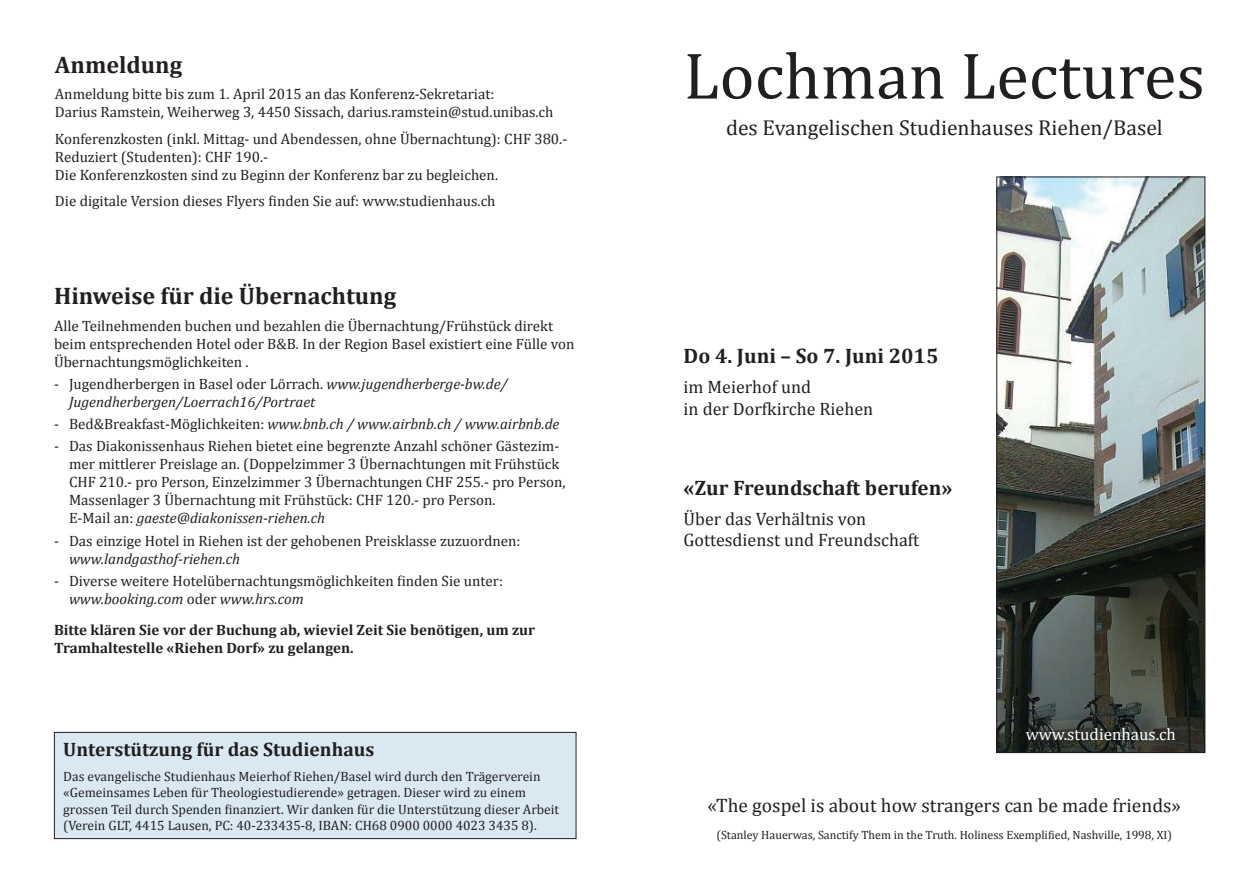
<style>
.page{position:relative;width:1259px;height:893px;background:#fff}
.page>*{position:absolute;margin:0;border:0;box-sizing:border-box;transform-origin:0 0}
.t1{font:66.6px "Cambria";color:#231f20}
.t2{font:700 24px "Cambria";color:#231f20}
.t3{font:21.6px "Cambria";color:#231f20}
.t4{font:700 21px "Cambria";color:#231f20}
.t5{font:19.5px "Cambria";color:#231f20}
.t6{font:700 19.5px "Cambria";color:#231f20}
.t7{font:18px/21.6px "Cambria";color:#231f20}
.t8{font:16.95px "Cambria";color:#fff}
.t9{font:15px/18px "Cambria";color:#231f20}
.t10{font:italic 15px/18px "Cambria";color:#231f20}
.t11{font:700 15px/18px "Cambria";color:#231f20}
.t12{font:13.5px/16.2px "Cambria";color:#231f20}
.t13{font:12px "Cambria";color:#231f20}
.s1{font-style:normal}
.s2{font-style:italic}
</style>
<div class="page">
<img style="left:998px;top:179px;width:205px;height:572px">
<div style="left:996px;top:177px;width:209px;height:576px;border:1px solid #231f20"></div>
<div style="left:54px;top:732px;width:522px;height:107px;background:#dae8f2"></div>
<div style="left:54px;top:732px;width:522px;height:107px;border:1px solid #231f20"></div>
<h2 class="t2" style="left:55px;top:48px;width:129px">Anmeldung</h2>
<p class="t9" style="left:55px;top:85px;width:500px">Anmeldung bitte bis zum 1. April 2015 an das Konferenz-Sekretariat:<br>Darius Ramstein, Weiherweg 3, 4450 Sissach, darius.ramstein@stud.unibas.ch</p>
<p class="t9" style="left:55px;top:130px;width:514px">Konferenzkosten (inkl. Mittag- und Abendessen, ohne Übernachtung): CHF 380.-<br>Reduziert (Studenten): CHF 190.-<br>Die Konferenzkosten sind zu Beginn der Konferenz bar zu begleichen.</p>
<p class="t9" style="left:55px;top:192px;width:442px">Die digitale Version dieses Flyers finden Sie auf: www.studienhaus.ch</p>
<h2 class="t2" style="left:54px;top:279px;width:344px">Hinweise für die Übernachtung</h2>
<p class="t9" style="left:54px;top:316px;width:522px">Alle Teilnehmenden buchen und bezahlen die Übernachtung/Frühstück direkt beim entsprechenden Hotel oder B&amp;B. In der Region Basel existiert eine Fülle von<br>Übernachtungsmöglichkeiten .</p>
<p class="t10" style="left:69px;top:374px;width:440px;text-indent:-15px"><span class="s1">- Jugendherbergen in Basel oder Lörrach.</span> www.jugendherberge-bw.de/<br>Jugendherbergen/Loerrach16/Portraet</p>
<p class="t10" style="left:54px;top:414px;width:507px"><span class="s1">- Bed&amp;Breakfast-Möglichkeiten:</span> www.bnb.ch / www.airbnb.ch / www.airbnb.de</p>
<p class="t9" style="left:69px;top:437px;width:498px;text-indent:-15px">- Das Diakonissenhaus Riehen bietet eine begrenzte Anzahl schöner Gästezim&shy;mer mittlerer Preislage an. (Doppelzimmer 3 Übernachtungen mit Frühstück CHF 210.- pro Person, Einzelzimmer 3 Übernachtungen CHF 255.- pro Person, Massenlager 3 Übernachtung mit Frühstück: CHF 120.- pro Person.<br>E-Mail an: <span class="s2">gaeste@diakonissen-riehen.ch</span></p>
<p class="t9" style="left:54px;top:531px;width:468px">- Das einzige Hotel in Riehen ist der gehobenen Preisklasse zuzuordnen:</p>
<p class="t10" style="left:69px;top:549px;width:173px">www.landgasthof-riehen.ch</p>
<p class="t9" style="left:69px;top:572px;width:435px;text-indent:-15px">- Diverse weitere Hotelübernachtungsmöglichkeiten finden Sie unter: <span class="s2">www.booking.com</span> oder <span class="s2">www.hrs.com</span></p>
<p class="t11" style="left:54px;top:620px;width:482px">Bitte klären Sie vor der Buchung ab, wieviel Zeit Sie benötigen, um zur<br>Tramhaltestelle «Riehen Dorf» zu gelangen.</p>
<h3 class="t6" style="left:63px;top:736px;width:313px">Unterstützung für das Studienhaus</h3>
<p class="t12" style="left:63px;top:768px;width:497px">Das evangelische Studienhaus Meierhof Riehen/Basel wird durch den Trägerverein «Gemeinsames Leben für Theologiestudierende» getragen. Dieser wird zu einem grossen Teil durch Spenden finanziert. Wir danken für die Unterstützung dieser Arbeit (Verein GLT, 4415 Lausen, PC: 40-233435-8, IBAN: CH68 0900 0000 4023 3435 8).</p>
<h1 class="t1" style="left:683px;top:37px;width:523px">Lochman Lectures</h1>
<h3 class="t3" style="left:726px;top:115px;width:438px">des Evangelischen Studienhauses Riehen/Basel</h3>
<h3 class="t4" style="left:683px;top:341px;width:256px">Do 4. Juni – So 7. Juni 2015</h3>
<p class="t7" style="left:683px;top:376px;width:191px">im Meierhof und<br>in der Dorfkirche Riehen</p>
<h3 class="t4" style="left:683px;top:473px;width:270px">«Zur Freundschaft berufen»</h3>
<p class="t7" style="left:683px;top:508px;width:237px">Über das Verhältnis von<br>Gottesdienst und Freundschaft</p>
<p class="t8" style="left:1025px;top:724px;width:152px">www.studienhaus.ch</p>
<h3 class="t5" style="left:707px;top:794px;width:475px">«The gospel is about how strangers can be made friends»</h3>
<p class="t13" style="left:716px;top:828px;width:457px">(Stanley Hauerwas, Sanctify Them in the Truth. Holiness Exemplified, Nashville, 1998, XI)</p>
</div>
